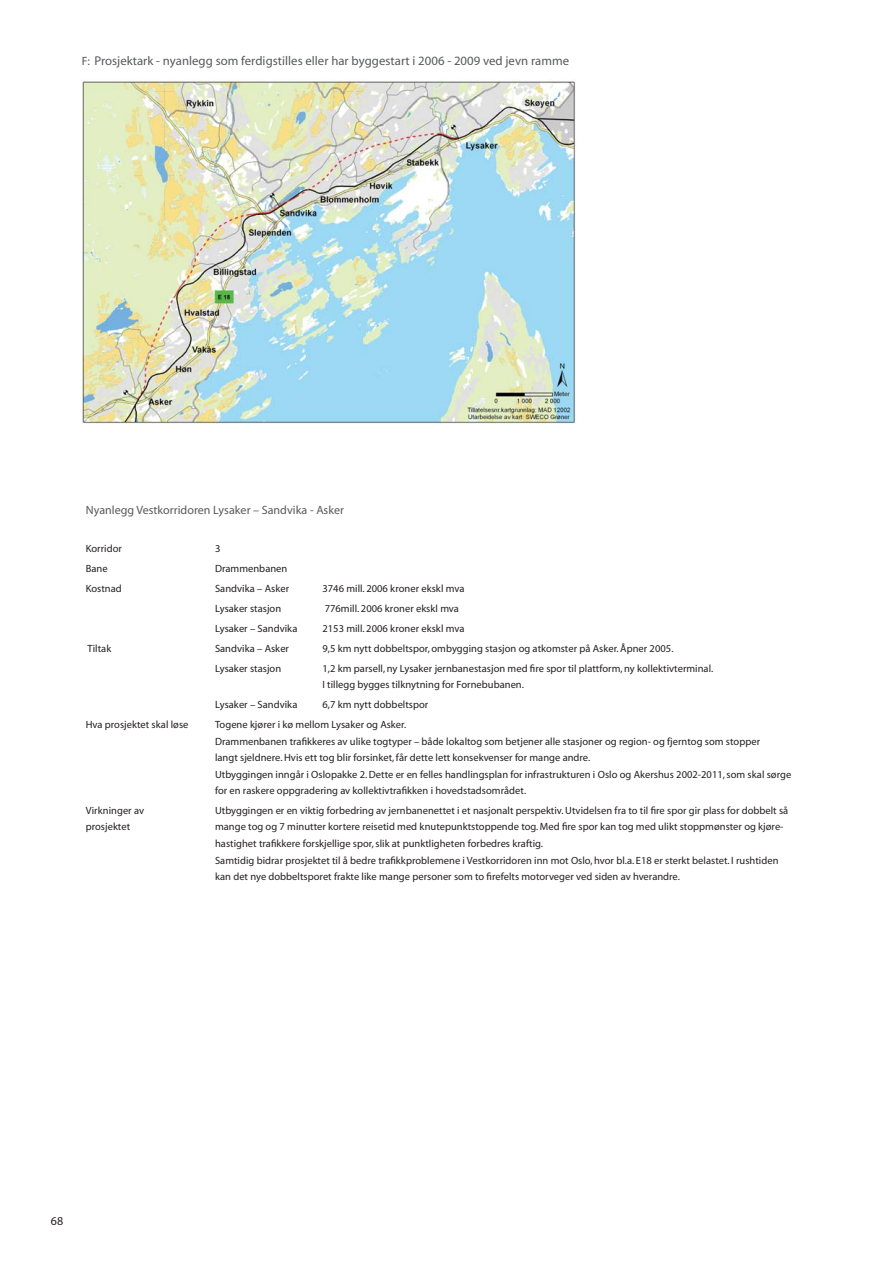
<style>
.page{position:relative;width:893px;height:1263px;background:#fff}
.page>*{position:absolute;margin:0;border:0;box-sizing:border-box;transform-origin:0 0}
.t1{font:12.75px "Myriad";letter-spacing:.005em;color:#58595b}
.t2{font:12px "Myriad";letter-spacing:.005em;color:#58595b}
.t3{font:12px "Myriad";color:#231f20}
.t4{font:10.5px/16.5px "Myriad";letter-spacing:.005em;color:#231f20}
.s1{font-size:12px}
</style>
<div class="page">
<img style="left:82px;top:81px;width:494px;height:343px">
<p class="t1" style="left:82px;top:56px;width:489px"><span class="s1">F:</span> Prosjektark - nyanlegg som ferdigstilles eller har byggestart i 2006 - 2009 ved jevn ramme</p>
<p class="t2" style="left:86px;top:505px;width:260px">Nyanlegg Vestkorridoren Lysaker – Sandvika - Asker</p>
<p class="t4" style="left:86px;top:541px;width:38px">Korridor</p>
<p class="t4" style="left:215px;top:541px;width:7px">3</p>
<p class="t4" style="left:86px;top:561px;width:23px">Bane</p>
<p class="t4" style="left:215px;top:561px;width:74px">Drammenbanen</p>
<p class="t4" style="left:86px;top:581px;width:38px">Kostnad</p>
<p class="t4" style="left:215px;top:581px;width:76px">Sandvika – Asker</p>
<p class="t4" style="left:322px;top:581px;width:143px">3746 mill. 2006 kroner ekskl mva</p>
<p class="t4" style="left:215px;top:601px;width:68px">Lysaker stasjon</p>
<p class="t4" style="left:325px;top:601px;width:136px">776mill. 2006 kroner ekskl mva</p>
<p class="t4" style="left:215px;top:621px;width:84px">Lysaker – Sandvika</p>
<p class="t4" style="left:322px;top:621px;width:143px">2153 mill. 2006 kroner ekskl mva</p>
<p class="t4" style="left:88px;top:641px;width:25px">Tiltak</p>
<p class="t4" style="left:215px;top:641px;width:76px">Sandvika – Asker</p>
<p class="t4" style="left:322px;top:641px;width:353px">9,5 km nytt dobbeltspor, ombygging stasjon og atkomster på Asker. Åpner 2005.</p>
<p class="t4" style="left:215px;top:661px;width:68px">Lysaker stasjon</p>
<p class="t4" style="left:322px;top:661px;width:392px">1,2 km parsell, ny Lysaker jernbanestasjon med fire spor til plattform, ny kollektivterminal.<br>I tillegg bygges tilknytning for Fornebubanen.</p>
<p class="t4" style="left:215px;top:697px;width:84px">Lysaker – Sandvika</p>
<p class="t4" style="left:322px;top:697px;width:107px">6,7 km nytt dobbeltspor</p>
<p class="t4" style="left:86px;top:717px;width:104px">Hva prosjektet skal løse</p>
<p class="t4" style="left:215px;top:717px;width:578px">Togene kjører i kø mellom Lysaker og Asker.<br>Drammenbanen trafikkeres av ulike togtyper – både lokaltog som betjener alle stasjoner og region- og fjerntog som stopper<br>langt sjeldnere. Hvis ett tog blir forsinket, får dette lett konsekvenser for mange andre.<br>Utbyggingen inngår i Oslopakke 2. Dette er en felles handlingsplan for infrastrukturen i Oslo og Akershus 2002-2011, som skal sørge for en raskere oppgradering av kollektivtrafikken i hovedstadsområdet.</p>
<p class="t4" style="left:86px;top:803px;width:60px">Virkninger av prosjektet</p>
<p class="t4" style="left:215px;top:803px;width:575px">Utbyggingen er en viktig forbedring av jernbanenettet i et nasjonalt perspektiv. Utvidelsen fra to til fire spor gir plass for dobbelt så mange tog og 7 minutter kortere reisetid med knutepunktstoppende tog. Med fire spor kan tog med ulikt stoppmønster og kjøre&shy;hastighet trafikkere forskjellige spor, slik at punktligheten forbedres kraftig.<br>Samtidig bidrar prosjektet til å bedre trafikkproblemene i Vestkorridoren inn mot Oslo, hvor bl.a. E18 er sterkt belastet. I rushtiden kan det nye dobbeltsporet frakte like mange personer som to firefelts motorveger ved siden av hverandre.</p>
<p class="t3" style="left:51px;top:1216px;width:14px">68</p>
</div>
